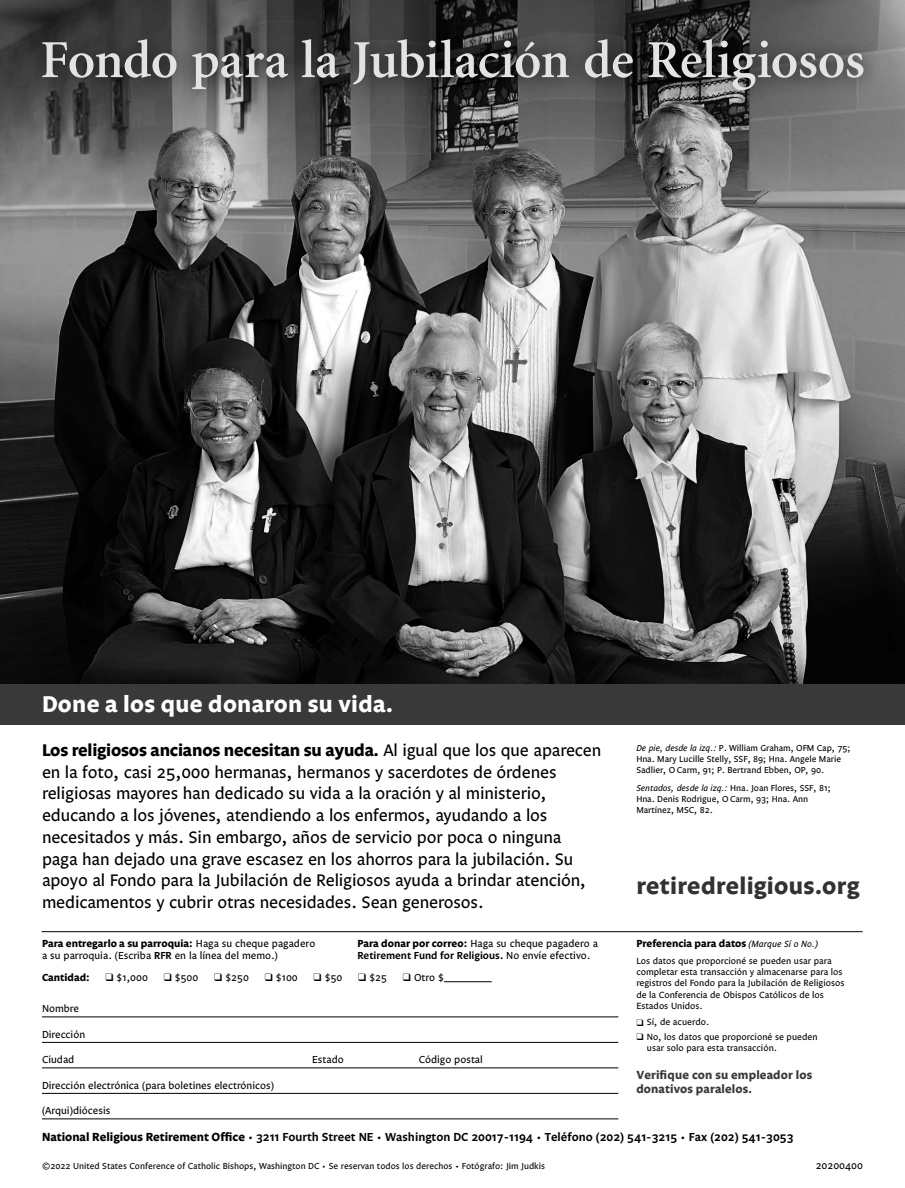
<style>
.page{position:relative;width:905px;height:1188px;background:#fff}
.page>*{position:absolute;margin:0;border:0;box-sizing:border-box;transform-origin:0 0}
._2018_RFR_Bulletin_E{font:600 53.55px "Minion";letter-spacing:-.01em;color:#e3e3e3}
._2018_BI_URL{font:700 24px "Legato";letter-spacing:.01em;color:#323232}
._2018_BI_Please_Give{font:700 23.4px "Legato";letter-spacing:.015em;color:#fff}
._21_Text_1_column{font:17.25px/21.8px "Legato";letter-spacing:-.01em;color:#000}
._2018_BI_Address_bol{font:600 12px "Legato";color:#000}
._2018_BI_matching_gi{font:700 12px/14.2px "Legato";letter-spacing:.01em;color:#393939}
._2018_BI_donate_inst{font:10.5px/12.6px "Legato";color:#000}
._2018_BI_Form_with_l{font:10.5px "Legato";color:#000}
._2018_BI_amount_line{font:10.5px "Legato";color:#000}
._2018_GDPR_head{font:700 10.5px "Legato";color:#000}
._2018_BI_amount_line-2{font:700 10.5px "Legato";color:#000}
._2018_GDPR_complianc{font:9.3px/11.2px "Legato";color:#000}
._2022_photo_ID_w_spa{font:9px/11.2px "Legato";letter-spacing:-.005em;color:#000}
._2018_BI_copyright{font:9px "Legato";color:#000}
.s1{font-weight:700}
.s2{font-style:italic}
.s3{font-weight:600}
.s4{font-weight:400;font-style:italic;font-size:9.3px}
</style>
<div class="page">
<img style="left:0;top:0;width:904px;height:684px">
<div style="left:0;top:684px;width:904px;height:40px;background:#393939"></div>
<div style="left:26px;top:22px;width:855px;height:87px;background:#000;opacity:.74"></div>
<hr style="left:42px;top:931px;width:820px;height:1px;background:#000">
<hr style="left:444px;top:981px;width:47px;height:1px;background:#000">
<hr style="left:42px;top:1017px;width:576px;height:1px;background:#000">
<hr style="left:42px;top:1042px;width:576px;height:1px;background:#000">
<hr style="left:42px;top:1068px;width:576px;height:1px;background:#000">
<hr style="left:42px;top:1093px;width:576px;height:1px;background:#000">
<hr style="left:42px;top:1119px;width:576px;height:1px;background:#000">
<p class="_2018_RFR_Bulletin_E" style="left:40px;top:33px;width:826px">Fondo para la Jubilación de Religiosos</p>
<p class="_2018_BI_Please_Give" style="left:42px;top:690px;width:352px">Done a los que donaron su vida.</p>
<p class="_21_Text_1_column" style="left:42px;top:740px;width:561px"><span class="s1">Los religiosos ancianos necesitan su ayuda.</span> Al igual que los que aparecen en la foto, casi 25,000 hermanas, hermanos y sacerdotes de órdenes religiosas mayores han dedicado su vida a la oración y al ministerio, educando a los jóvenes, atendiendo a los enfermos, ayudando a los necesitados y más. Sin embargo, años de servicio por poca o ninguna<br>paga han dejado una grave escasez en los ahorros para la jubilación. Su apoyo al Fondo para la Jubilación de Religiosos ayuda a brindar atención, medicamentos y cubrir otras necesidades. Sean generosos.</p>
<p class="_2022_photo_ID_w_spa" style="left:636px;top:743px;width:216px"><span class="s2">De pie, desde la izq.:</span> P. William Graham, OFM Cap, 75;<br>Hna. Mary Lucille Stelly, SSF, 89; Hna. Angele Marie<br>Sadlier, O Carm, 91; P. Bertrand Ebben, OP, 90.</p>
<p class="_2022_photo_ID_w_spa" style="left:636px;top:782px;width:196px"><span class="s2">Sentados, desde la izq.:</span> Hna. Joan Flores, SSF, 81;<br>Hna. Denis Rodrigue, O Carm, 93; Hna. Ann<br>Martínez, MSC, 82.</p>
<p class="_2018_BI_URL" style="left:636px;top:872px;width:224px">retiredreligious.org</p>
<p class="_2018_BI_donate_inst" style="left:42px;top:937px;width:275px"><span class="s1">Para entregarlo a su parroquia:</span> Haga su cheque pagadero a su parroquia. (Escriba <span class="s3">RFR</span> en la línea del memo.)</p>
<p class="_2018_GDPR_head" style="left:636px;top:937px;width:183px">Preferencia para datos <span class="s4">(Marque Sí o No.)</span></p>
<p class="_2018_BI_donate_inst" style="left:357px;top:937px;width:242px"><span class="s1">Para donar por correo:</span> Haga su cheque pagadero a<br><span class="s3">Retirement Fund for Religious.</span> No envíe efectivo.</p>
<p class="_2018_GDPR_complianc" style="left:636px;top:956px;width:210px">Los datos que proporcioné se pueden usar para completar esta transacción y almacenarse para los registros del Fondo para la Jubilación de Religiosos de la Conferencia de Obispos Católicos de los Estados Unidos.</p>
<p class="_2018_GDPR_complianc" style="left:636px;top:1017px;width:74px">❑ Sí, de acuerdo.</p>
<p class="_2018_GDPR_complianc" style="left:646px;top:1031px;width:172px;text-indent:-10px">❑ No, los datos que proporcioné se pueden usar solo para esta transacción.</p>
<p class="_2018_BI_matching_gi" style="left:636px;top:1068px;width:177px">Verifique con su empleador los donativos paralelos.</p>
<p class="_2018_BI_amount_line-2" style="left:42px;top:971px;width:49px">Cantidad:</p>
<p class="_2018_BI_amount_line" style="left:106px;top:971px;width:44px">❑ $1,000</p>
<p class="_2018_BI_amount_line" style="left:164px;top:971px;width:36px">❑ $500</p>
<p class="_2018_BI_amount_line" style="left:214px;top:971px;width:36px">❑ $250</p>
<p class="_2018_BI_amount_line" style="left:265px;top:971px;width:35px">❑ $100</p>
<p class="_2018_BI_amount_line" style="left:313px;top:971px;width:30px">❑ $50</p>
<p class="_2018_BI_amount_line" style="left:358px;top:971px;width:30px">❑ $25</p>
<p class="_2018_BI_amount_line" style="left:403px;top:971px;width:43px">❑ Otro $</p>
<p class="_2018_BI_Form_with_l" style="left:42px;top:1003px;width:39px">Nombre</p>
<p class="_2018_BI_Form_with_l" style="left:42px;top:1028px;width:45px">Dirección</p>
<p class="_2018_BI_Form_with_l" style="left:42px;top:1054px;width:34px">Ciudad</p>
<p class="_2018_BI_Form_with_l" style="left:312px;top:1054px;width:33px">Estado</p>
<p class="_2018_BI_Form_with_l" style="left:418px;top:1054px;width:66px">Código postal</p>
<p class="_2018_BI_Form_with_l" style="left:42px;top:1079px;width:233px">Dirección electrónica (para boletines electrónicos)</p>
<p class="_2018_BI_Form_with_l" style="left:42px;top:1105px;width:70px">(Arqui)diócesis</p>
<p class="_2018_BI_Address_bol" style="left:42px;top:1130px;width:753px"><span class="s1">National Religious Retirement Office •</span> 3211 Fourth Street NE • Washington DC 20017-1194 • Teléfono (202) 541-3215 • Fax (202) 541-3053</p>
<p class="_2018_BI_copyright" style="left:42px;top:1160px;width:504px">©2022 United States Conference of Catholic Bishops, Washington DC • Se reservan todos los derechos • Fotógrafo: Jim Judkis</p>
<p class="_2018_BI_donate_inst" style="left:815px;top:1159px;width:49px">20200400</p>
</div>
